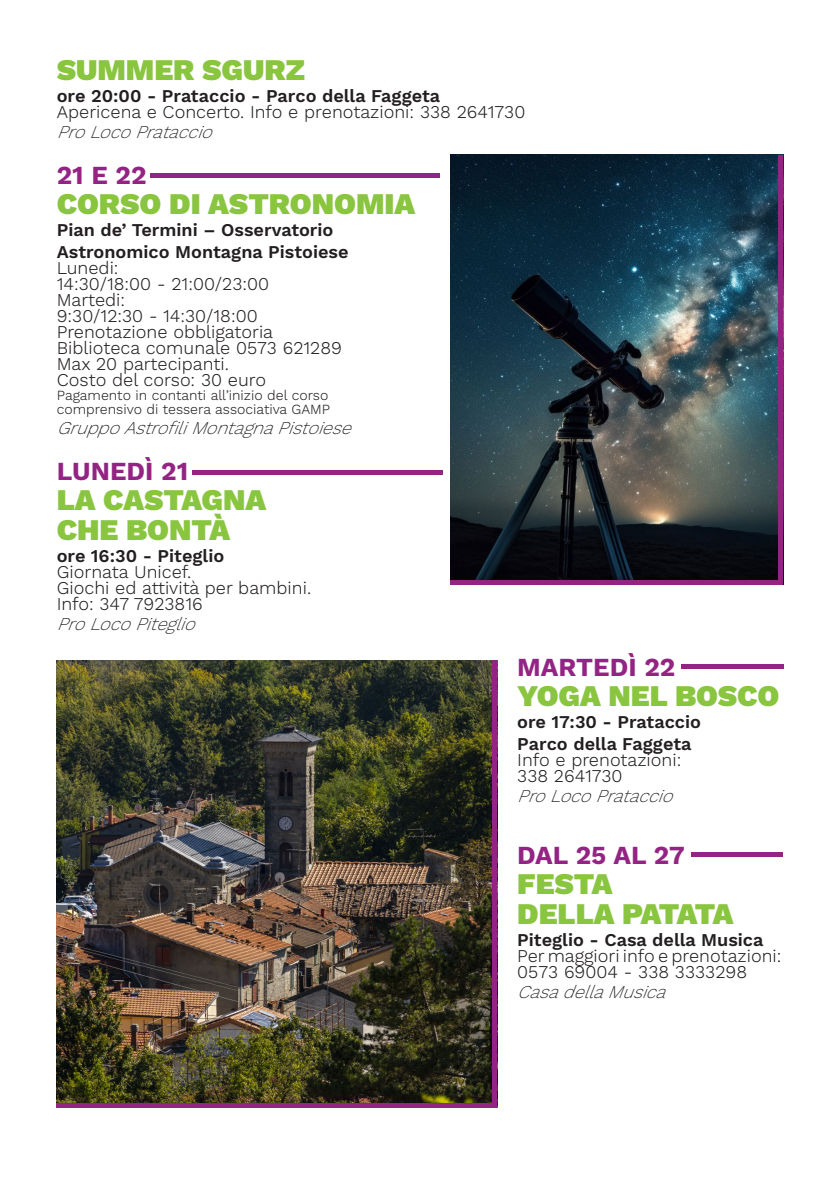
<style>
.page{position:relative;width:840px;height:1191px;background:#fff}
.page>*{position:absolute;margin:0;border:0;box-sizing:border-box;transform-origin:0 0}
.t1{font:900 30px/30px "Work Sans";color:#89c53f}
.t2{font:700 26px "Work Sans";color:#942483}
.t3{font:300 18px/16px "Work Sans";color:#231f20}
.t4{font:600 18px/22px "Work Sans";color:#231f20}
.t5{font:italic 200 18px "Work Sans";color:#231f20}
.t6{font:300 14px/14px "Work Sans";color:#231f20}
</style>
<div class="page">
<img style="left:57px;top:660px;width:435px;height:443px">
<hr style="left:150px;top:173px;width:289px;height:4px;background:#942483">
<div style="left:192px;top:470px;width:250px;height:5px;background:#942483"></div>
<div style="left:680px;top:664px;width:102px;height:5px;background:#942483"></div>
<div style="left:691px;top:852px;width:91px;height:5px;background:#942483"></div>
<hr style="left:57px;top:1103px;width:440px;height:4px;background:#942483">
<div style="left:492px;top:660px;width:5px;height:447px;background:#942483"></div>
<img style="left:450px;top:155px;width:328px;height:425px">
<hr style="left:450px;top:580px;width:332px;height:4px;background:#942483">
<hr style="left:778px;top:155px;width:4px;height:429px;background:#942483">
<h1 class="t1" style="left:57px;top:56px;width:249px">SUMMER SGURZ</h1>
<p class="t4" style="left:57px;top:85px;width:385px">ore 20:00 - Prataccio - Parco della Faggeta</p>
<p class="t3" style="left:57px;top:104px;width:470px">Apericena e Concerto. Info e prenotazioni: 338 2641730</p>
<p class="t5" style="left:57px;top:121px;width:165px">ProLocoPrataccio</p>
<h2 class="t2" style="left:57px;top:160px;width:91px">21 E 22</h2>
<h1 class="t1" style="left:57px;top:190px;width:360px">CORSO DI ASTRONOMIA</h1>
<p class="t4" style="left:57px;top:219px;width:293px">Pian de’ Termini – Osservatorio<br>Astronomico Montagna Pistoiese</p>
<p class="t3" style="left:57px;top:260px;width:287px">Lunedi:<br>14:30/18:00 - 21:00/23:00<br>Martedi:<br>9:30/12:30 - 14:30/18:00<br>Prenotazione obbligatoria<br>Biblioteca comunale 0573 621289<br>Max 20 partecipanti.<br>Costo del corso: 30 euro</p>
<p class="t6" style="left:57px;top:388px;width:275px">Pagamento in contanti all’inizio del corso comprensivo di tessera associativa GAMP</p>
<p class="t5" style="left:57px;top:417px;width:304px">GruppoAstrofiliMontagnaPistoiese</p>
<h2 class="t2" style="left:57px;top:456px;width:133px">LUNEDÌ 21</h2>
<h1 class="t1" style="left:57px;top:486px;width:211px">LA CASTAGNA<br>CHE BONTÀ</h1>
<p class="t4" style="left:57px;top:545px;width:169px">ore 16:30 - Piteglio</p>
<p class="t3" style="left:57px;top:564px;width:256px">Giornata Unicef.<br>Giochi ed attività per bambini.<br>Info: 347 7923816</p>
<p class="t5" style="left:57px;top:613px;width:148px">ProLocoPiteglio</p>
<h2 class="t2" style="left:517px;top:652px;width:159px">MARTEDÌ 22</h2>
<h1 class="t1" style="left:517px;top:682px;width:263px">YOGA NEL BOSCO</h1>
<p class="t4" style="left:517px;top:711px;width:185px">ore 17:30 - Prataccio<br>Parco della Faggeta</p>
<p class="t3" style="left:517px;top:752px;width:165px">Info e prenotazioni:<br>338 2641730</p>
<p class="t5" style="left:517px;top:785px;width:165px">ProLocoPrataccio</p>
<h2 class="t2" style="left:517px;top:840px;width:169px">DAL 25 AL 27</h2>
<h1 class="t1" style="left:517px;top:870px;width:218px">FESTA<br>DELLA PATATA</h1>
<p class="t4" style="left:517px;top:929px;width:248px">Piteglio - Casa della Musica</p>
<p class="t3" style="left:517px;top:948px;width:265px">Per maggiori info e prenotazioni:<br>0573 69004 - 338 3333298</p>
<p class="t5" style="left:517px;top:981px;width:158px">CasadellaMusica</p>
</div>
